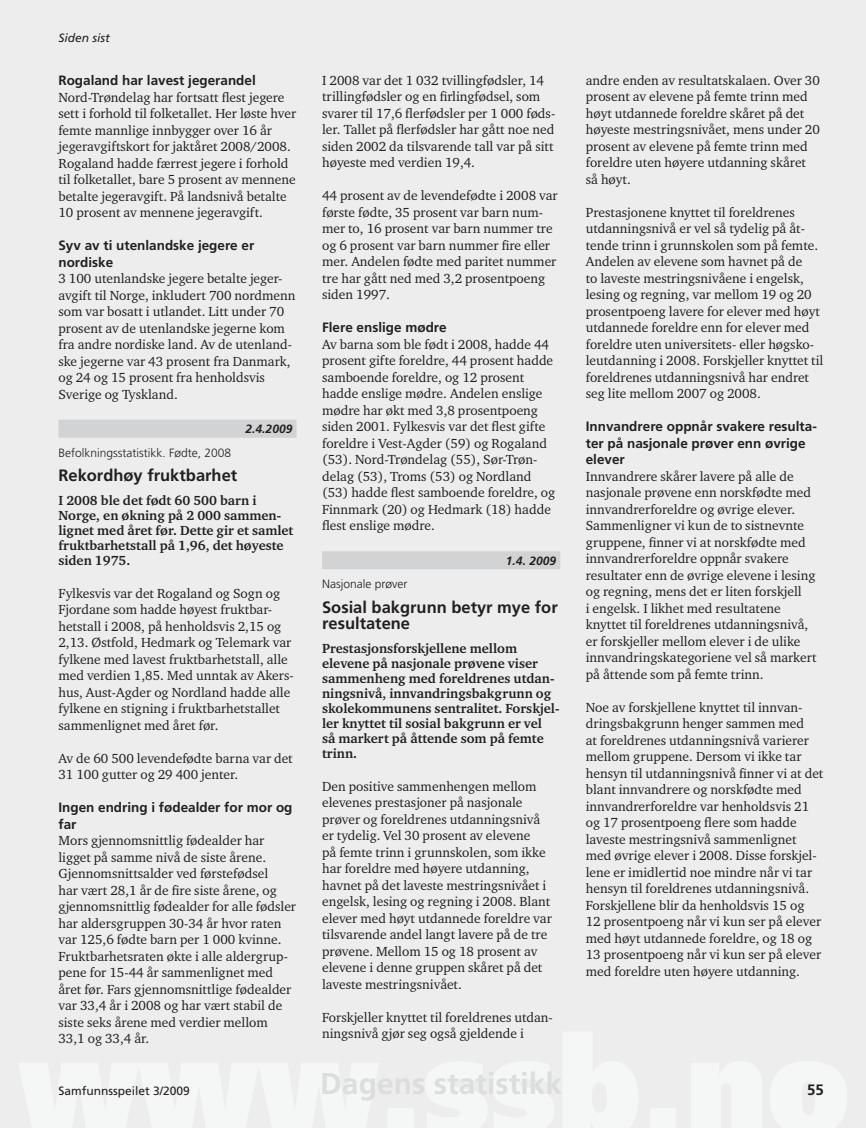
<style>
.page{position:relative;width:866px;height:1128px;background:#ededee}
.page>*{position:absolute;margin:0;border:0;box-sizing:border-box;transform-origin:0 0}
.t1{font:700 30px "Frutiger";color:#dcddde}
.t2{font:700 16.5px/16.5px "Frutiger";color:#231f20}
.t3{font:700 15px "Frutiger";color:#231f20}
.t4{font:13.5px/16.5px "Charter ITC Std";color:#231f20}
.t5{font:700 13.5px/15px "Charter ITC Std";color:#231f20}
.t6{font:700 13.5px/16.5px "Frutiger";color:#231f20}
.t7{font:300 12px "Frutiger";color:#231f20}
.t8{font:12px "Frutiger";color:#231f20}
.t9{font:italic 700 12px "Frutiger";color:#231f20}
.t10{font:italic 12px "Frutiger";color:#231f20}
</style>
<div class="page">
<div style="left:58px;top:420px;width:239px;height:18px;background:#d2d3d4"></div>
<div style="left:322px;top:551px;width:238px;height:18px;background:#d2d3d4"></div>
<p class="t10" style="left:58px;top:33px;width:53px">Siden sist</p>
<p class="t6" style="left:58px;top:73px;width:199px">Rogaland har lavest jegerandel</p>
<p class="t4" style="left:58px;top:90px;width:239px">Nord-Trøndelag har fortsatt flest jegere sett i forhold til folketallet. Her løste hver femte mannlige innbygger over 16 år jegeravgiftskort for jaktåret 2008/2008.<br>Rogaland hadde færrest jegere i forhold til folketallet, bare 5 prosent av mennene betalte jegeravgift. På landsnivå betalte 10 prosent av mennene jegeravgift.</p>
<p class="t6" style="left:58px;top:238px;width:197px">Syv av ti utenlandske jegere er nordiske</p>
<p class="t4" style="left:58px;top:271px;width:239px">3 100 utenlandske jegere betalte jeger&shy;avgift til Norge, inkludert 700 nordmenn som var bosatt i utlandet. Litt under 70 prosent av de utenlandske jegerne kom fra andre nordiske land. Av de utenland&shy;ske jegerne var 43 prosent fra Danmark, og 24 og 15 prosent fra henholdsvis Sverige og Tyskland.</p>
<p class="t9" style="left:246px;top:424px;width:48px">2.4.2009</p>
<p class="t7" style="left:58px;top:448px;width:174px">Befolkningsstatistikk. Fødte, 2008</p>
<p class="t2" style="left:58px;top:469px;width:180px">Rekordhøy fruktbarhet</p>
<p class="t5" style="left:58px;top:493px;width:236px">I 2008 ble det født 60 500 barn i<br>Norge, en økning på 2 000 sammen&shy;lignet med året før. Dette gir et samlet fruktbarhetstall på 1,96, det høyeste siden 1975.</p>
<p class="t4" style="left:58px;top:586px;width:237px">Fylkesvis var det Rogaland og Sogn og Fjordane som hadde høyest fruktbar&shy;hetstall i 2008, på henholdsvis 2,15 og 2,13. Østfold, Hedmark og Telemark var fylkene med lavest fruktbarhetstall, alle med verdien 1,85. Med unntak av Akers&shy;hus, Aust-Agder og Nordland hadde alle fylkene en stigning i fruktbarhetstallet sammenlignet med året før.</p>
<p class="t4" style="left:58px;top:751px;width:236px">Av de 60 500 levendefødte barna var det<br>31 100 gutter og 29 400 jenter.</p>
<p class="t6" style="left:58px;top:801px;width:236px">Ingen endring i fødealder for mor og far</p>
<p class="t4" style="left:58px;top:833px;width:239px">Mors gjennomsnittlig fødealder har ligget på samme nivå de siste årene.<br>Gjennomsnittsalder ved førstefødsel<br>har vært 28,1 år de fire siste årene, og gjennomsnittlig fødealder for alle fødsler har aldersgruppen 30-34 år hvor raten var 125,6 fødte barn per 1 000 kvinne.<br>Fruktbarhetsraten økte i alle aldergrup&shy;pene for 15-44 år sammenlignet med året før. Fars gjennomsnittlige fødealder var 33,4 år i 2008 og har vært stabil de siste seks årene med verdier mellom 33,1 og 33,4 år.</p>
<p class="t8" style="left:58px;top:1086px;width:133px">Samfunnsspeilet 3/2009</p>
<p class="t4" style="left:322px;top:72px;width:235px">I 2008 var det 1 032 tvillingfødsler, 14 trillingfødsler og en firlingfødsel, som svarer til 17,6 flerfødsler per 1 000 føds&shy;ler. Tallet på flerfødsler har gått noe ned siden 2002 da tilsvarende tall var på sitt høyeste med verdien 19,4.</p>
<p class="t4" style="left:322px;top:188px;width:237px">44 prosent av de levendefødte i 2008 var første fødte, 35 prosent var barn num&shy;mer to, 16 prosent var barn nummer tre og 6 prosent var barn nummer fire eller mer. Andelen fødte med paritet nummer tre har gått ned med 3,2 prosentpoeng siden 1997.</p>
<p class="t6" style="left:322px;top:320px;width:126px">Flere enslige mødre</p>
<p class="t4" style="left:322px;top:337px;width:235px">Av barna som ble født i 2008, hadde 44 prosent gifte foreldre, 44 prosent hadde samboende foreldre, og 12 prosent hadde enslige mødre. Andelen enslige mødre har økt med 3,8 prosentpoeng siden 2001. Fylkesvis var det flest gifte foreldre i Vest-Agder (59) og Rogaland (53). Nord-Trøndelag (55), Sør-Trøn&shy;delag (53), Troms (53) og Nordland (53) hadde flest samboende foreldre, og Finnmark (20) og Hedmark (18) hadde flest enslige mødre.</p>
<p class="t9" style="left:506px;top:556px;width:52px">1.4. 2009</p>
<p class="t7" style="left:322px;top:579px;width:87px">Nasjonale prøver</p>
<p class="t2" style="left:322px;top:600px;width:237px">Sosial bakgrunn betyr mye for resultatene</p>
<p class="t5" style="left:322px;top:641px;width:239px">Prestasjonsforskjellene mellom elevene på nasjonale prøvene viser sammenheng med foreldrenes utdan&shy;ningsnivå, innvandringsbakgrunn og skolekommunens sentralitet. Forskjel&shy;ler knyttet til sosial bakgrunn er vel<br>så markert på åttende som på femte trinn.</p>
<p class="t4" style="left:322px;top:779px;width:231px">Den positive sammenhengen mellom elevenes prestasjoner på nasjonale prøver og foreldrenes utdanningsnivå er tydelig. Vel 30 prosent av elevene<br>på femte trinn i grunnskolen, som ikke har foreldre med høyere utdanning, havnet på det laveste mestringsnivået i engelsk, lesing og regning i 2008. Blant elever med høyt utdannede foreldre var tilsvarende andel langt lavere på de tre prøvene. Mellom 15 og 18 prosent av elevene i denne gruppen skåret på det laveste mestringsnivået.</p>
<p class="t4" style="left:322px;top:1010px;width:232px">Forskjeller knyttet til foreldrenes utdan&shy;ningsnivå gjør seg også gjeldende i</p>
<h1 class="t1" style="left:320px;top:1072px;width:243px">Dagens statistikk</h1>
<p class="t4" style="left:586px;top:72px;width:236px">andre enden av resultatskalaen. Over 30 prosent av elevene på femte trinn med høyt utdannede foreldre skåret på det høyeste mestringsnivået, mens under 20 prosent av elevene på femte trinn med foreldre uten høyere utdanning skåret så høyt.</p>
<p class="t4" style="left:586px;top:205px;width:239px">Prestasjonene knyttet til foreldrenes utdanningsnivå er vel så tydelig på åt&shy;tende trinn i grunnskolen som på femte.<br>Andelen av elevene som havnet på de<br>to laveste mestringsnivåene i engelsk, lesing og regning, var mellom 19 og 20 prosentpoeng lavere for elever med høyt utdannede foreldre enn for elever med foreldre uten universitets- eller høgsko&shy;leutdanning i 2008. Forskjeller knyttet til foreldrenes utdanningsnivå har endret seg lite mellom 2007 og 2008.</p>
<p class="t6" style="left:586px;top:419px;width:233px">Innvandrere oppnår svakere resulta&shy;ter på nasjonale prøver enn øvrige elever</p>
<p class="t4" style="left:586px;top:469px;width:232px">Innvandrere skårer lavere på alle de nasjonale prøvene enn norskfødte med innvandrerforeldre og øvrige elever.<br>Sammenligner vi kun de to sistnevnte gruppene, finner vi at norskfødte med innvandrerforeldre oppnår svakere resultater enn de øvrige elevene i lesing og regning, mens det er liten forskjell<br>i engelsk. I likhet med resultatene knyttet til foreldrenes utdanningsnivå, er forskjeller mellom elever i de ulike innvandringskategoriene vel så markert på åttende som på femte trinn.</p>
<p class="t4" style="left:586px;top:700px;width:239px">Noe av forskjellene knyttet til innvan&shy;dringsbakgrunn henger sammen med<br>at foreldrenes utdanningsnivå varierer mellom gruppene. Dersom vi ikke tar hensyn til utdanningsnivå finner vi at det blant innvandrere og norskfødte med innvandrerforeldre var henholdsvis 21 og 17 prosentpoeng flere som hadde laveste mestringsnivå sammenlignet med øvrige elever i 2008. Disse forskjel&shy;lene er imidlertid noe mindre når vi tar hensyn til foreldrenes utdanningsnivå.<br>Forskjellene blir da henholdsvis 15 og<br>12 prosentpoeng når vi kun ser på elever med høyt utdannede foreldre, og 18 og 13 prosentpoeng når vi kun ser på elever med foreldre uten høyere utdanning.</p>
<p class="t3" style="left:807px;top:1084px;width:18px">55</p>
</div>
